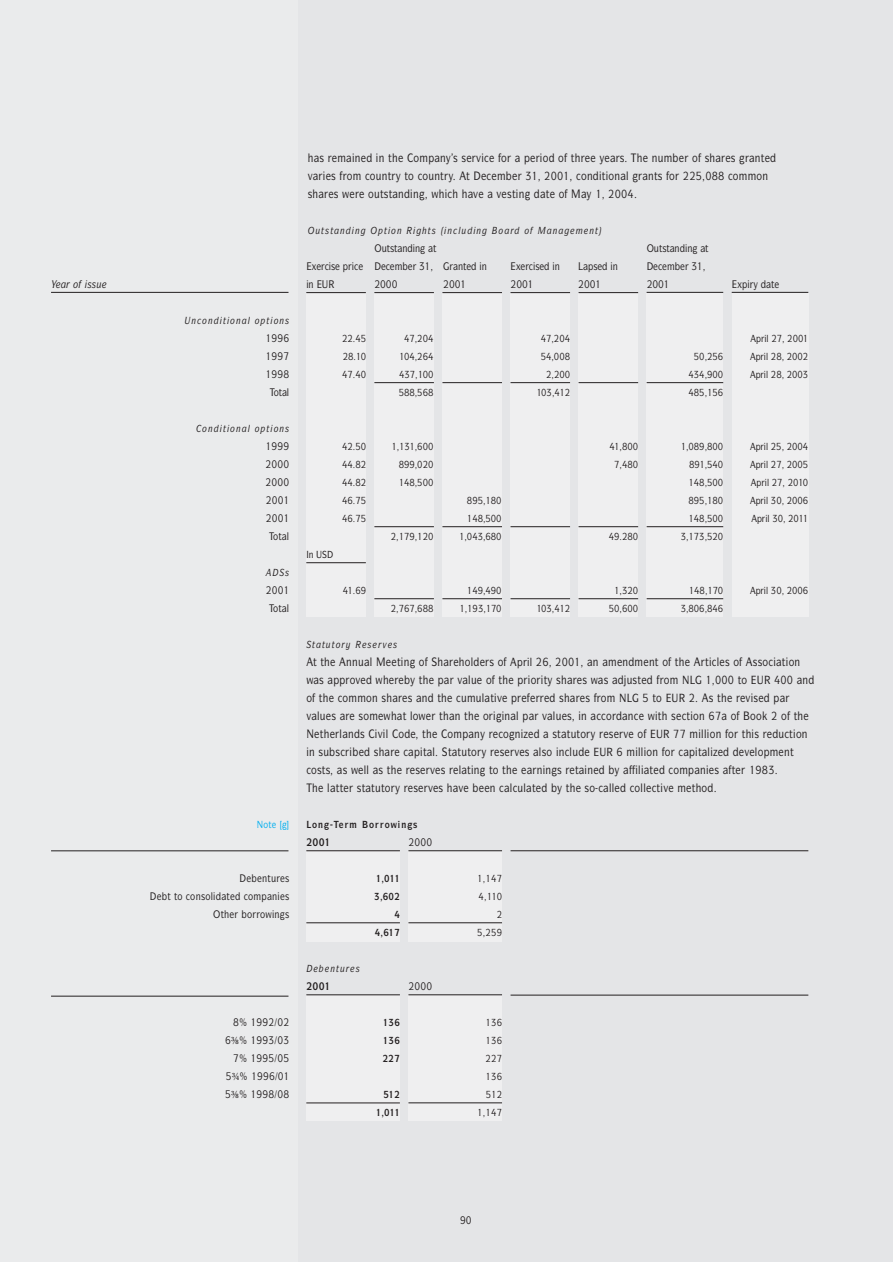
<style>
.page{position:relative;width:893px;height:1262px;background:#fff}
.page>*{position:absolute;margin:0;border:0;box-sizing:border-box;transform-origin:0 0}
.t1{font:500 11.7px "Itc Symbol";color:#231f20;scale:.85 1}
.t2{font:500 11.25px "Itc Symbol";color:#231f20;scale:.85 1}
.t3{font:500 10.5px "Itc Symbol";color:#231f20;scale:.85 1}
.t4{font:italic 500 10.5px "Itc Symbol";color:#231f20;scale:.85 1}
.t5{font:10.5px/18px "Utopia Exp";color:#231f20;scale:.85 1}
.t6{font:italic 500 9.75px "Itc Symbol";color:#231f20;scale:.85 1}
.t7{font:500 9.75px "Itc Symbol";color:#231f20;scale:.85 1}
.t8{font:700 9.75px "Itc Symbol";color:#231f20;scale:.85 1}
</style>
<div class="page">
<div style="left:298px;top:0;width:594px;height:1261px;background:#e4e5e7"></div>
<div style="left:0;top:0;width:298px;height:1261px;background:#eaebec"></div>
<div style="left:306px;top:851px;width:94px;height:90px;background:#efeff0"></div>
<div style="left:306px;top:995px;width:94px;height:125px;background:#efeff0"></div>
<div style="left:408px;top:995px;width:94px;height:125px;background:#efeff0"></div>
<div style="left:408px;top:851px;width:94px;height:90px;background:#efeff0"></div>
<hr style="left:51px;top:850px;width:237px;height:1px;background:#231f20">
<hr style="left:51px;top:996px;width:237px;height:1px;background:#231f20">
<hr style="left:51px;top:292px;width:237px;height:1px;background:#231f20">
<hr style="left:306px;top:1102px;width:94px;height:1px;background:#231f20">
<div style="left:646px;top:293px;width:77px;height:324px;background:#efeff0"></div>
<div style="left:731px;top:293px;width:77px;height:324px;background:#efeff0"></div>
<div style="left:306px;top:293px;width:60px;height:324px;background:#efeff0"></div>
<hr style="left:306px;top:292px;width:60px;height:1px;background:#231f20">
<div style="left:374px;top:293px;width:60px;height:324px;background:#efeff0"></div>
<hr style="left:374px;top:292px;width:60px;height:1px;background:#231f20">
<div style="left:442px;top:293px;width:60px;height:324px;background:#efeff0"></div>
<hr style="left:442px;top:292px;width:60px;height:1px;background:#231f20">
<div style="left:510px;top:293px;width:60px;height:324px;background:#efeff0"></div>
<hr style="left:510px;top:292px;width:60px;height:1px;background:#231f20">
<div style="left:578px;top:293px;width:60px;height:324px;background:#efeff0"></div>
<hr style="left:578px;top:292px;width:60px;height:1px;background:#231f20">
<hr style="left:646px;top:292px;width:77px;height:1px;background:#231f20">
<hr style="left:731px;top:292px;width:77px;height:1px;background:#231f20">
<hr style="left:306px;top:562px;width:60px;height:1px;background:#231f20">
<hr style="left:510px;top:850px;width:298px;height:1px;background:#231f20">
<hr style="left:306px;top:850px;width:94px;height:1px;background:#231f20">
<hr style="left:408px;top:850px;width:94px;height:1px;background:#231f20">
<hr style="left:306px;top:922px;width:94px;height:1px;background:#231f20">
<hr style="left:408px;top:922px;width:94px;height:1px;background:#231f20">
<hr style="left:510px;top:994px;width:298px;height:1px;background:#231f20">
<hr style="left:306px;top:994px;width:94px;height:1px;background:#231f20">
<hr style="left:408px;top:994px;width:94px;height:1px;background:#231f20">
<hr style="left:408px;top:1102px;width:94px;height:1px;background:#231f20">
<hr style="left:374px;top:382px;width:60px;height:1px;background:#231f20">
<hr style="left:442px;top:382px;width:60px;height:1px;background:#231f20">
<hr style="left:510px;top:382px;width:60px;height:1px;background:#231f20">
<hr style="left:578px;top:382px;width:60px;height:1px;background:#231f20">
<hr style="left:646px;top:382px;width:77px;height:1px;background:#231f20">
<hr style="left:374px;top:526px;width:60px;height:1px;background:#231f20">
<hr style="left:442px;top:526px;width:60px;height:1px;background:#231f20">
<hr style="left:510px;top:526px;width:60px;height:1px;background:#231f20">
<hr style="left:578px;top:526px;width:60px;height:1px;background:#231f20">
<hr style="left:646px;top:526px;width:77px;height:1px;background:#231f20">
<hr style="left:374px;top:598px;width:60px;height:1px;background:#231f20">
<hr style="left:442px;top:598px;width:60px;height:1px;background:#231f20">
<hr style="left:510px;top:598px;width:60px;height:1px;background:#231f20">
<hr style="left:578px;top:598px;width:60px;height:1px;background:#231f20">
<hr style="left:646px;top:598px;width:77px;height:1px;background:#231f20">
<p class="t4" style="left:73px;top:280px;width:35px">□ ▲▲◆</p>
<p class="t6" style="left:191px;top:317px;width:117px">■ □■ ▼□■ ● □ ▼□■▲</p>
<p class="t3" style="left:274px;top:388px;width:20px">□▼ ●</p>
<p class="t6" style="left:202px;top:425px;width:104px">□■ ▼□■ ● □ ▼□■▲</p>
<p class="t1" style="left:355px;top:153px;width:45px">■ ■ ▼</p>
<p class="t1" style="left:413px;top:153px;width:81px">□ ■▲ ▲❖</p>
<p class="t1" style="left:542px;top:153px;width:39px">□ □ ▼</p>
<p class="t1" style="left:620px;top:153px;width:53px">▲ ■◆</p>
<p class="t1" style="left:731px;top:153px;width:41px">▲ ■▼</p>
<p class="t1" style="left:308px;top:171px;width:54px">❖ ▲ □</p>
<p class="t1" style="left:370px;top:171px;width:89px">□◆■▼ ▼□ □◆■▼</p>
<p class="t1" style="left:581px;top:171px;width:58px">□■ ▼□■ ●</p>
<p class="t1" style="left:648px;top:171px;width:33px">■▼▲ □</p>
<p class="t1" style="left:733px;top:171px;width:43px">□ □■</p>
<p class="t1" style="left:368px;top:189px;width:61px">□◆▼▲▼ ■ ■</p>
<p class="t1" style="left:473px;top:189px;width:62px">❖ ❖ ▲▼■</p>
<p class="t6" style="left:315px;top:227px;width:54px">◆▼▲▼ ■ ■</p>
<p class="t6" style="left:384px;top:227px;width:22px">▼ □■</p>
<p class="t6" style="left:428px;top:227px;width:64px">▼▲ ■ ●◆ ■</p>
<p class="t6" style="left:552px;top:227px;width:7px">■</p>
<p class="t3" style="left:308px;top:280px;width:8px">■</p>
<p class="t3" style="left:381px;top:244px;width:66px">◆▼▲▼ ■ ■ ▼</p>
<p class="t3" style="left:654px;top:244px;width:66px">◆▼▲▼ ■ ■ ▼</p>
<p class="t3" style="left:482px;top:262px;width:8px">■</p>
<p class="t7" style="left:766px;top:335px;width:4px">●</p>
<p class="t7" style="left:766px;top:353px;width:4px">●</p>
<p class="t7" style="left:688px;top:371px;width:20px">✔✓✔</p>
<p class="t7" style="left:766px;top:371px;width:4px">●</p>
<p class="t7" style="left:766px;top:443px;width:4px">●</p>
<p class="t7" style="left:766px;top:461px;width:4px">●</p>
<p class="t7" style="left:767px;top:479px;width:4px">●</p>
<p class="t3" style="left:273px;top:532px;width:21px">□▼ ●</p>
<p class="t7" style="left:309px;top:551px;width:7px">■</p>
<p class="t3" style="left:273px;top:604px;width:21px">□▼ ●</p>
<p class="t6" style="left:312px;top:641px;width:35px">▼ ▼◆▼□</p>
<p class="t6" style="left:367px;top:641px;width:37px">▲ ❖▲</p>
<p class="t1" style="left:346px;top:657px;width:32px">■■◆ ●</p>
<p class="t1" style="left:397px;top:657px;width:34px">▼ ■ □</p>
<p class="t2" style="left:530px;top:658px;width:4px">●</p>
<p class="t1" style="left:649px;top:657px;width:36px">■▼ □ ▼</p>
<p class="t1" style="left:705px;top:657px;width:113px">▼ ● ▲ □ ▲▲□ ▼□■</p>
<p class="t1" style="left:319px;top:675px;width:50px">▲ □❖</p>
<p class="t1" style="left:457px;top:675px;width:54px">❖ ●◆ □ ▼</p>
<p class="t1" style="left:530px;top:675px;width:37px">□ ▼ ▲</p>
<p class="t1" style="left:626px;top:675px;width:18px">◆▲▼</p>
<p class="t1" style="left:342px;top:693px;width:53px">□ □■ ▲</p>
<p class="t1" style="left:408px;top:693px;width:41px">▲ ■ ▼</p>
<p class="t1" style="left:461px;top:693px;width:50px">◆ ◆●▼❖</p>
<p class="t1" style="left:559px;top:693px;width:57px">▲ ▲ □</p>
<p class="t1" style="left:306px;top:711px;width:36px">❖●◆▲</p>
<p class="t1" style="left:402px;top:711px;width:20px">▼ ●□</p>
<p class="t1" style="left:439px;top:711px;width:35px">▼ ■ ▼</p>
<p class="t1" style="left:483px;top:711px;width:44px">□ ■●</p>
<p class="t1" style="left:542px;top:711px;width:54px">❖●◆▲ ■</p>
<p class="t1" style="left:658px;top:711px;width:57px">▼ ▲ ▼□■</p>
<p class="t1" style="left:730px;top:711px;width:38px">□ □□</p>
<p class="t1" style="left:320px;top:729px;width:101px">▼ ●■▲ ❖● □</p>
<p class="t1" style="left:474px;top:729px;width:56px">■ □ ■</p>
<p class="t1" style="left:552px;top:729px;width:41px">▲▼ ▼◆▼□</p>
<p class="t1" style="left:609px;top:729px;width:42px">▲ ❖ □</p>
<p class="t1" style="left:701px;top:729px;width:69px">●●□■ □ ▼ ▲</p>
<p class="t1" style="left:778px;top:729px;width:36px">◆ ▼□■</p>
<p class="t1" style="left:309px;top:747px;width:38px">■ ▲◆ ▲</p>
<p class="t1" style="left:423px;top:747px;width:65px">▼ ● ▼ ▼◆▼□</p>
<p class="t1" style="left:499px;top:747px;width:94px">▲ ❖ ▲ ●▲□ ■ ●◆</p>
<p class="t1" style="left:638px;top:747px;width:40px">●● □■ □</p>
<p class="t1" style="left:744px;top:747px;width:24px">❖ ●□</p>
<p class="t1" style="left:311px;top:765px;width:44px">□▲▼▲ ▲</p>
<p class="t1" style="left:364px;top:765px;width:33px">●● ▲ ▼</p>
<p class="t1" style="left:415px;top:765px;width:108px">▲ ❖▲ ●▼■ ▼□ ▼</p>
<p class="t1" style="left:536px;top:765px;width:68px">■■▲ ▼ ■</p>
<p class="t1" style="left:673px;top:765px;width:74px">□ ■▲ ▼</p>
<p class="t1" style="left:327px;top:783px;width:76px">● ▼▼ ▲▼ ▼◆▼□</p>
<p class="t1" style="left:413px;top:783px;width:37px">▲ ❖▲</p>
<p class="t1" style="left:458px;top:783px;width:92px">❖ ■ ●◆●▼</p>
<p class="t1" style="left:566px;top:783px;width:59px">▼ ▲□ ●●</p>
<p class="t1" style="left:634px;top:783px;width:41px">□●● ▼❖</p>
<p class="t8" style="left:369px;top:821px;width:58px">□□■▲</p>
<p class="t3" style="left:167px;top:892px;width:55px">▼ ▼□ □■▲□●</p>
<p class="t3" style="left:262px;top:874px;width:33px">■▼◆ ▲</p>
<p class="t3" style="left:221px;top:910px;width:82px">▼ □□ ■▲</p>
<p class="t6" style="left:330px;top:965px;width:36px">■▼◆ ▲</p>
<p class="t5" style="left:231px;top:1031px;width:11px">⅜</p>
<p class="t5" style="left:231px;top:1067px;width:11px">¾ ⅜</p>
</div>
